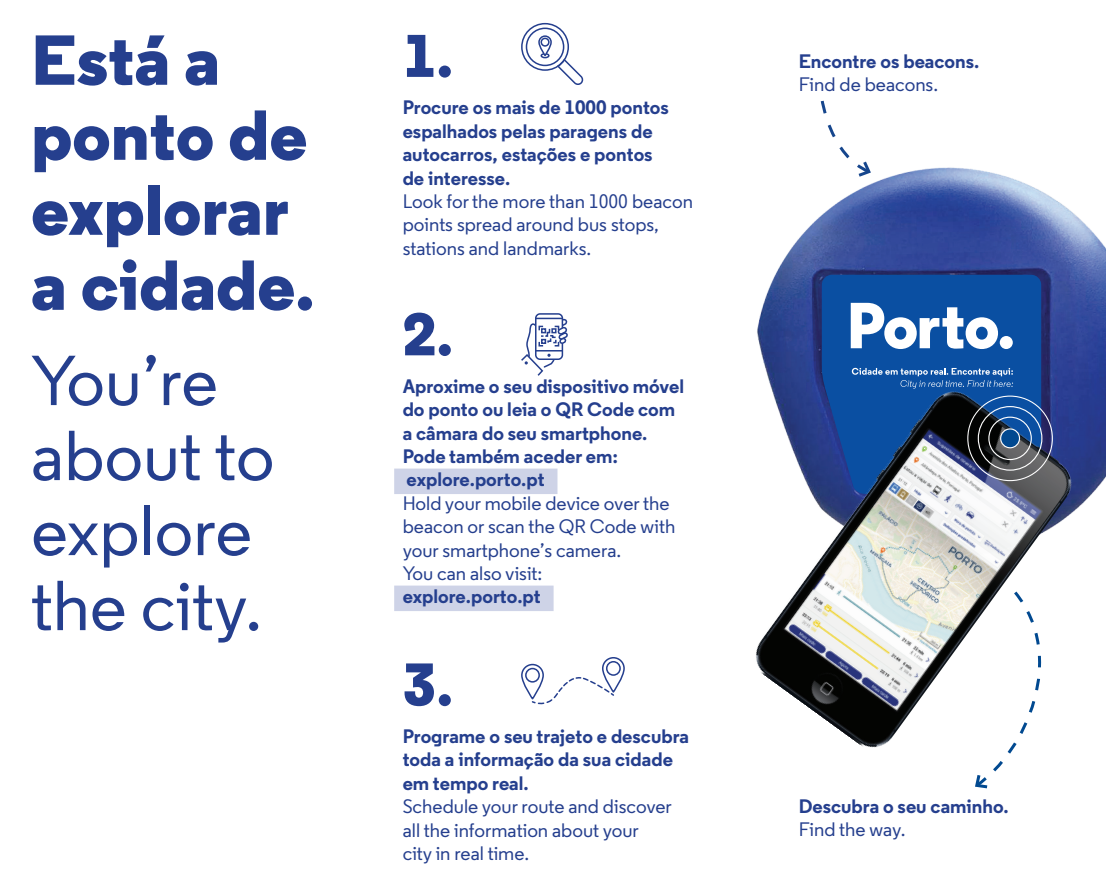
<style>
.page{position:relative;width:1106px;height:893px;background:#fff}
.page>*{position:absolute;margin:0;border:0;box-sizing:border-box;transform-origin:0 0}
.t1{font:800 70.5px/75px "Regular";color:#253f8e}
.t2{font:500 70.5px/75px "Regular";color:#253f8e}
.t3{font:800 60px "Regular";color:#253f8e}
.t4{font:700 19.5px/23.4px "Regular";color:#253f8e}
.t5{font:500 19.5px/23.4px "Regular";color:#253f8e}
</style>
<div class="page">
<div style="left:394px;top:469px;width:163px;height:25px;background:#ced3e7"></div>
<div style="left:394px;top:586px;width:159px;height:25px;background:#ced3e7"></div>
<svg style="left:521px;top:22px;width:63px;height:63px"></svg>
<div style="left:540px;top:53px;width:9px;height:5px;border:2px solid #253f8e;border-radius:50%"></div>
<svg style="left:539px;top:36px;width:12px;height:19px"></svg>
<div style="left:538px;top:35px;width:14px;height:21px;border:2px solid #253f8e;border-radius:6px"></div>
<div style="left:540px;top:38px;width:9px;height:9px;border:2px solid #253f8e;border-radius:50%"></div>
<div style="left:525px;top:668px;width:15px;height:15px;border:2px solid #253f8e;border-radius:50%"></div>
<div style="left:606px;top:661px;width:15px;height:15px;border:2px solid #253f8e;border-radius:50%"></div>
<div style="left:521px;top:664px;width:23px;height:35px;border:2px solid #253f8e;border-radius:11px"></div>
<div style="left:602px;top:657px;width:23px;height:36px;border:2px solid #253f8e;border-radius:11px"></div>
<svg style="left:531px;top:676px;width:84px;height:28px"></svg>
<img style="left:757px;top:167px;width:349px;height:339px">
<div style="left:821px;top:275px;width:220px;height:105px;background:#0a4fa2"></div>
<svg style="left:850px;top:303px;width:148px;height:46px"></svg>
<div style="left:999px;top:336px;width:13px;height:13px;background:#fff;border-radius:50%"></div>
<svg style="left:851px;top:368px;width:162px;height:12px;background:#3b72b4"></svg>
<img style="left:756px;top:380px;width:324px;height:368px">
<div style="left:1000px;top:429px;width:19px;height:19px;background:#014990;border-radius:50%"></div>
<div style="left:1000px;top:428px;width:20px;height:20px;border:1px solid #fff;border-radius:50%"></div>
<div style="left:988px;top:417px;width:43px;height:43px;border:1px solid #fff;border-radius:50%"></div>
<div style="left:977px;top:406px;width:65px;height:65px;border:1px solid #fff;border-radius:50%"></div>
<svg style="left:536px;top:314px;width:26px;height:45px"></svg>
<div style="left:535px;top:313px;width:28px;height:47px;border:2px solid #253f8e;border-radius:4px"></div>
<svg style="left:521px;top:318px;width:47px;height:58px"></svg>
<svg style="left:819px;top:100px;width:54px;height:79px"></svg>
<svg style="left:972px;top:588px;width:95px;height:201px"></svg>
<h1 class="t1" style="left:31px;top:24px;width:285px">Está a ponto de explorar a cidade.</h1>
<h1 class="t2" style="left:31px;top:343px;width:245px">You’re about to explore the city.</h1>
<h2 class="t3" style="left:403px;top:17px;width:52px">1.</h2>
<p class="t4" style="left:403px;top:96px;width:268px">Procure os mais de 1000 pontos espalhados pelas paragens de autocarros, estações e pontos de interesse.</p>
<p class="t5" style="left:403px;top:189px;width:292px">Look for the more than 1000 beacon points spread around bus stops, stations and landmarks.</p>
<h2 class="t3" style="left:403px;top:296px;width:52px">2.</h2>
<p class="t4" style="left:403px;top:374px;width:283px">Aproxime o seu dispositivo móvel do ponto ou leia o QR Code com a câmara do seu smartphone.<br>Pode também aceder em: explore.porto.pt</p>
<p class="t5" style="left:403px;top:491px;width:274px">Hold your mobile device over the beacon or scan the QR Code with your smartphone’s camera.<br>You can also visit:</p>
<p class="t4" style="left:403px;top:585px;width:140px">explore.porto.pt</p>
<h2 class="t3" style="left:403px;top:646px;width:52px">3.</h2>
<p class="t4" style="left:403px;top:724px;width:288px">Programe o seu trajeto e descubra toda a informação da sua cidade em tempo real.</p>
<p class="t5" style="left:403px;top:795px;width:271px">Schedule your route and discover all the information about your city in real time.</p>
<p class="t4" style="left:798px;top:49px;width:182px">Encontre os beacons.</p>
<p class="t5" style="left:798px;top:72px;width:141px">Find de beacons.</p>
<p class="t4" style="left:798px;top:794px;width:212px">Descubra o seu caminho.</p>
<p class="t5" style="left:798px;top:818px;width:108px">Find the way.</p>
</div>
